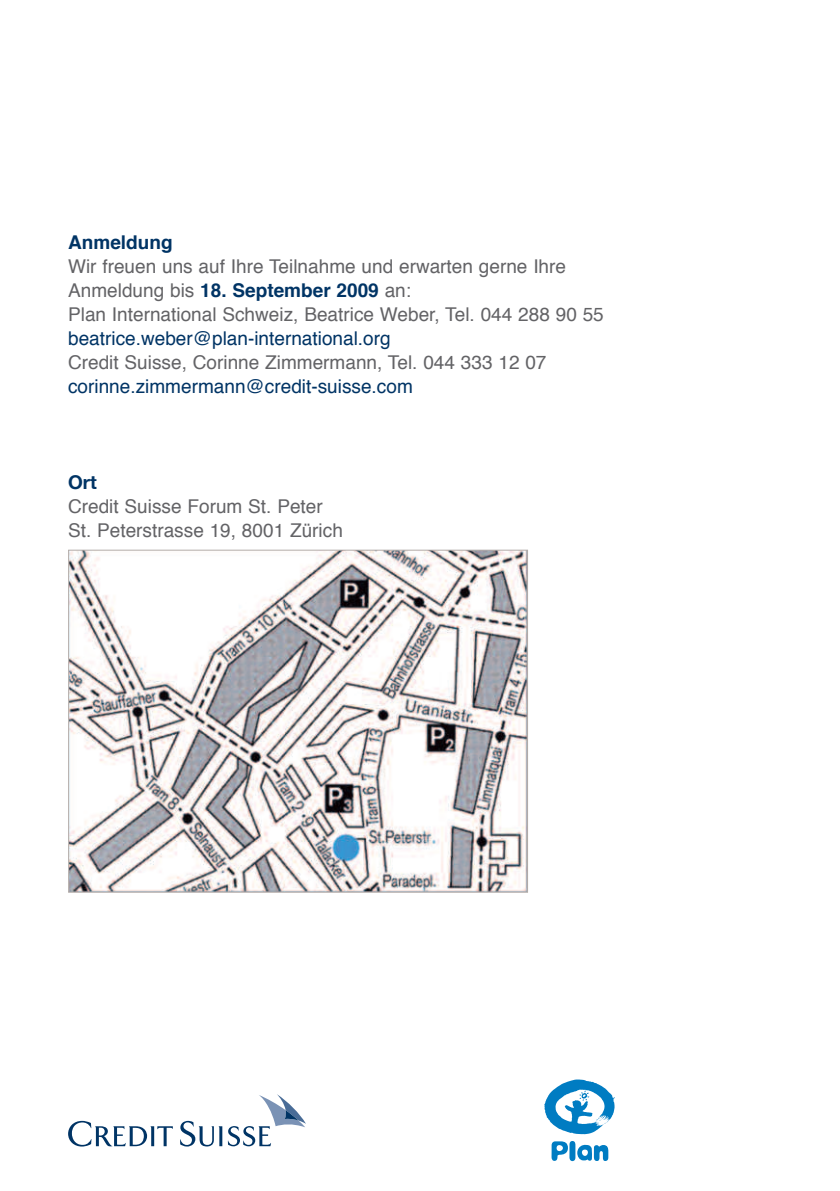
<style>
.page{position:relative;width:840px;height:1191px;background:#fff}
.page>*{position:absolute;margin:0;border:0;box-sizing:border-box;transform-origin:0 0}
.t1{font:19px/24px "Helvetica";color:#636366}
.t2{font:19px "Helvetica";color:#003465}
.t3{font:700 19px "Helvetica";color:#003465}
.t4{font:700 19px "Helvetica Neue";color:#003465}
.s1{font-weight:700;color:#003465}
</style>
<div class="page">
<img style="left:70px;top:551px;width:455px;height:339px">
<div style="left:68px;top:549px;width:459px;height:343px;border:1px solid #b3aca9"></div>
<svg style="left:68px;top:1120px;width:105px;height:26px"></svg>
<svg style="left:228px;top:1094px;width:78px;height:52px"></svg>
<svg style="left:180px;top:1120px;width:42px;height:26px"></svg>
<svg style="left:551px;top:1141px;width:57px;height:20px"></svg>
<svg style="left:544px;top:1079px;width:70px;height:55px"></svg>
<p class="t3" style="left:68px;top:234px;width:106px">Anmeldung</p>
<p class="t1" style="left:68px;top:256px;width:537px">Wir freuen uns auf Ihre Teilnahme und erwarten gerne Ihre<br>Anmeldung bis <span class="s1">18. September 2009</span> an:<br>Plan International Schweiz, Beatrice Weber, Tel. 044 288 90 55</p>
<p class="t2" style="left:68px;top:330px;width:324px">beatrice.weber@plan-international.org</p>
<p class="t1" style="left:68px;top:352px;width:479px">Credit Suisse, Corinne Zimmermann, Tel. 044 333 12 07</p>
<p class="t2" style="left:68px;top:378px;width:346px">corinne.zimmermann@credit-suisse.com</p>
<p class="t4" style="left:68px;top:470px;width:30px">Ort</p>
<p class="t1" style="left:68px;top:496px;width:276px">Credit Suisse Forum St. Peter<br>St. Peterstrasse 19, 8001 Zürich</p>
</div>
